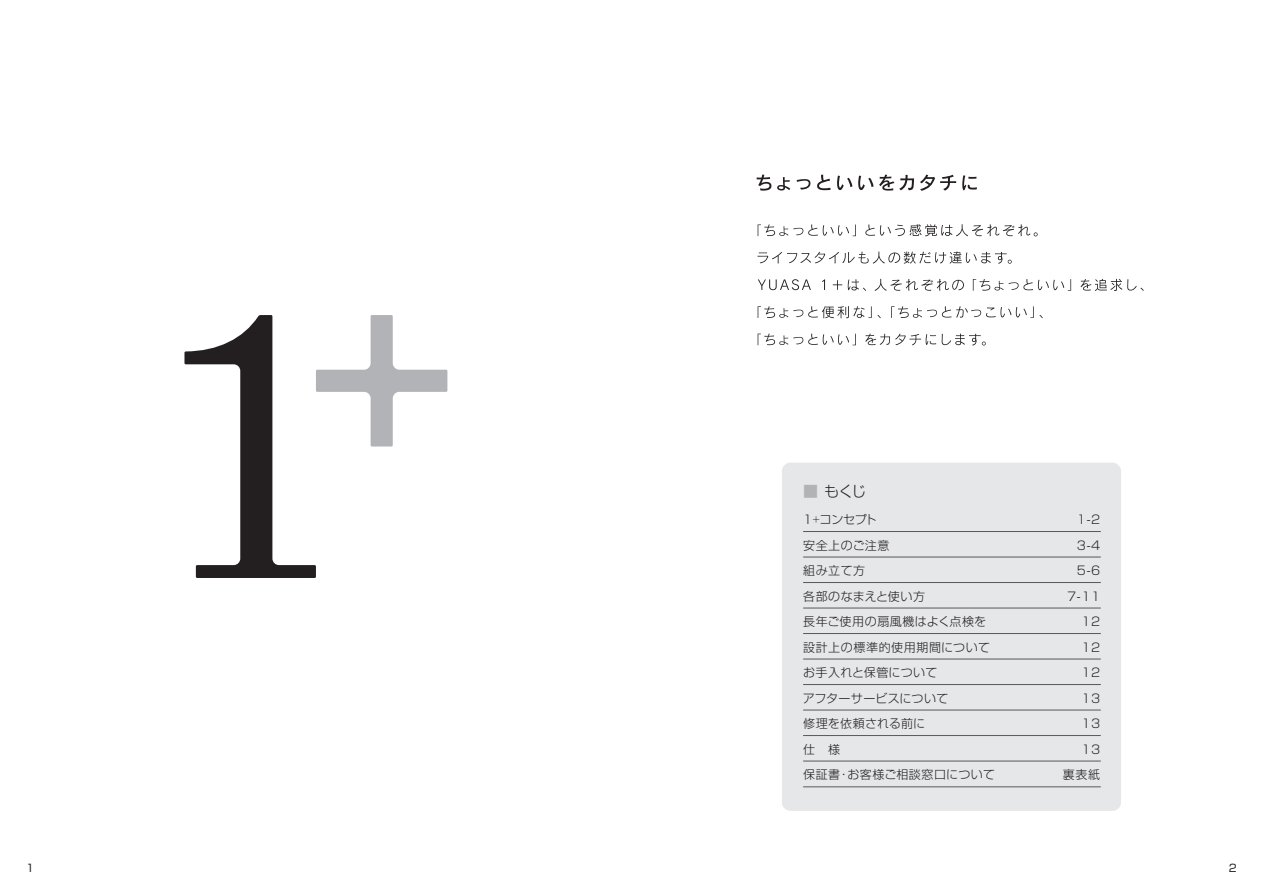
<style>
.page{position:relative;width:1263px;height:893px;background:#fff}
.page>*{position:absolute;margin:0;border:0;box-sizing:border-box;transform-origin:0 0}
.t1{font:300 15px "Shin Go Pro";color:#231f20}
.t2{font:300 12px "Shin Go Pro";letter-spacing:.04em;color:#231f20}
.t3{font:300 12px "Shin Go Pro";letter-spacing:.015em;color:#231f20}
.t4{font:300 12px "Shin Go Pro";letter-spacing:.02em;color:#231f20}
.t5{font:10.5px "Shin Go Pro";color:#231f20}
.s1{color:#b2b3b7}
.s2{font-size:9px}
</style>
<div class="page">
<svg style="left:184px;top:315px;width:263px;height:263px"></svg>
<div style="left:782px;top:463px;width:339px;height:348px;background:#e6e7e9;border-radius:9px"></div>
<hr style="left:803px;top:531px;width:298px;height:1px;background:#57585a">
<hr style="left:803px;top:557px;width:298px;height:1px;background:#57585a">
<hr style="left:803px;top:582px;width:298px;height:1px;background:#57585a">
<hr style="left:803px;top:608px;width:298px;height:1px;background:#57585a">
<hr style="left:803px;top:633px;width:298px;height:1px;background:#57585a">
<hr style="left:803px;top:659px;width:298px;height:1px;background:#57585a">
<hr style="left:803px;top:684px;width:298px;height:1px;background:#57585a">
<hr style="left:803px;top:710px;width:298px;height:1px;background:#57585a">
<hr style="left:803px;top:735px;width:298px;height:1px;background:#57585a">
<hr style="left:803px;top:761px;width:298px;height:1px;background:#57585a">
<hr style="left:803px;top:787px;width:298px;height:1px;background:#57585a">
<svg style="left:757px;top:175px;width:14px;height:16px"></svg>
<svg style="left:777px;top:177px;width:13px;height:13px"></svg>
<svg style="left:797px;top:179px;width:13px;height:11px"></svg>
<svg style="left:817px;top:175px;width:13px;height:15px"></svg>
<svg style="left:837px;top:176px;width:15px;height:14px"></svg>
<svg style="left:858px;top:176px;width:15px;height:14px"></svg>
<svg style="left:879px;top:175px;width:35px;height:16px"></svg>
<svg style="left:920px;top:175px;width:36px;height:16px"></svg>
<svg style="left:962px;top:175px;width:15px;height:15px"></svg>
<svg style="left:758px;top:224px;width:98px;height:12px"></svg>
<svg style="left:865px;top:224px;width:173px;height:12px"></svg>
<svg style="left:757px;top:252px;width:255px;height:12px"></svg>
<svg style="left:758px;top:279px;width:53px;height:11px"></svg>
<svg style="left:822px;top:279px;width:3px;height:11px"></svg>
<svg style="left:833px;top:280px;width:9px;height:10px"></svg>
<svg style="left:848px;top:279px;width:18px;height:12px"></svg>
<svg style="left:874px;top:279px;width:90px;height:12px"></svg>
<svg style="left:973px;top:279px;width:98px;height:12px"></svg>
<svg style="left:1080px;top:279px;width:64px;height:12px"></svg>
<svg style="left:758px;top:306px;width:123px;height:12px"></svg>
<svg style="left:891px;top:306px;width:152px;height:12px"></svg>
<svg style="left:758px;top:334px;width:98px;height:11px"></svg>
<svg style="left:865px;top:334px;width:71px;height:11px"></svg>
<svg style="left:942px;top:334px;width:44px;height:12px"></svg>
<p class="t1" style="left:803px;top:479px;width:64px"><span class="s1">■</span> もくじ</p>
<p class="t2" style="left:803px;top:510px;width:75px">1<span class="s2">+</span>コンセプト</p>
<p class="t2" style="left:1077px;top:510px;width:25px">1-2</p>
<p class="t2" style="left:803px;top:535px;width:88px">安全上のご注意</p>
<p class="t2" style="left:1077px;top:535px;width:25px">3-4</p>
<p class="t2" style="left:803px;top:561px;width:63px">組み立て方</p>
<p class="t2" style="left:1077px;top:561px;width:25px">5-6</p>
<p class="t2" style="left:803px;top:586px;width:124px">各部のなまえと使い方</p>
<p class="t2" style="left:1067px;top:586px;width:34px">7-11</p>
<p class="t2" style="left:803px;top:612px;width:185px">長年ご使用の扇風機はよく点検を</p>
<p class="t2" style="left:1081px;top:612px;width:20px">12</p>
<p class="t2" style="left:803px;top:637px;width:189px">設計上の標準的使用期間について</p>
<p class="t2" style="left:1081px;top:637px;width:20px">12</p>
<p class="t2" style="left:803px;top:663px;width:136px">お手入れと保管について</p>
<p class="t2" style="left:1081px;top:663px;width:20px">12</p>
<p class="t3" style="left:803px;top:688px;width:147px">アフターサービスについて</p>
<p class="t2" style="left:1081px;top:688px;width:20px">13</p>
<p class="t4" style="left:803px;top:714px;width:124px">修理を依頼される前に</p>
<p class="t2" style="left:1081px;top:714px;width:20px">13</p>
<p class="t2" style="left:803px;top:739px;width:39px">仕　様</p>
<p class="t2" style="left:1081px;top:739px;width:20px">13</p>
<p class="t2" style="left:803px;top:765px;width:194px">保証書・お客様ご相談窓口について</p>
<p class="t2" style="left:1063px;top:765px;width:39px">裏表紙</p>
<p class="t5" style="left:26px;top:860px;width:9px">1</p>
<p class="t5" style="left:1229px;top:860px;width:9px">2</p>
</div>
